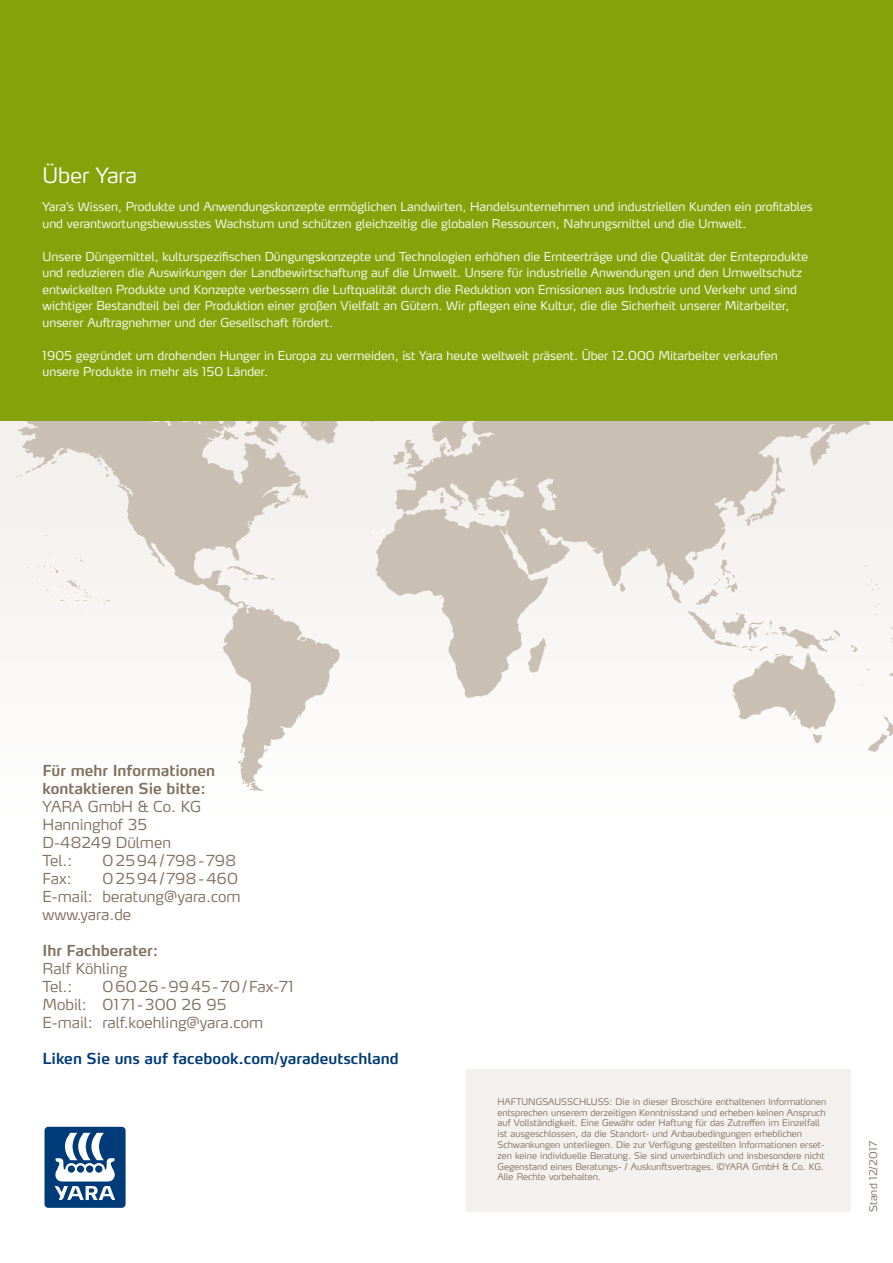
<style>
.page{position:relative;width:893px;height:1263px;background:#fff}
.page>*{position:absolute;margin:0;border:0;box-sizing:border-box;transform-origin:0 0}
.t1{font:300 21px "Yara Max LF";color:#fff}
.t2{font:300 15px/18px "Yara Max LF";color:#81715e}
.t3{font:600 15px/18px "Yara Max LF";color:#81715e}
.t4{font:600 15px "Yara Max LF";color:#003b79}
.t5{font:300 15px "Yara Max LF";letter-spacing:.03em;color:#81715e}
.t6{font:300 12px/16.5px "Yara Max LF";color:#fff}
.t7{font:300 10.5px "Yara Max LF";letter-spacing:.01em;color:#81715e}
.t8{font:300 9px/10.8px "Yara Max LF";color:#81715e}
</style>
<div class="page">
<svg style="left:17px;top:421px;width:876px;height:370px;fill:#f6f3f1"></svg>
<svg style="left:868px;top:580px;width:14px;height:10px"></svg>
<svg style="left:875px;top:604px;width:4px;height:3px"></svg>
<svg style="left:829px;top:630px;width:11px;height:11px"></svg>
<svg style="left:850px;top:645px;width:7px;height:7px"></svg>
<svg style="left:889px;top:673px;width:4px;height:3px"></svg>
<svg style="left:860px;top:683px;width:3px;height:4px"></svg>
<svg style="left:371px;top:529px;width:14px;height:5px"></svg>
<div style="left:26px;top:552px;width:84px;height:58px;background:#f6f4f1"></div>
<div style="left:466px;top:1070px;width:384px;height:142px;background:#f4f0ee"></div>
<svg style="left:44px;top:1126px;width:82px;height:82px"></svg>
<div style="left:0;top:0;width:893px;height:421px;background:#86a20b"></div>
<h1 class="t1" style="left:43px;top:162px;width:96px">Über Yara</h1>
<p class="t6" style="left:43px;top:198px;width:772px">Yara’s Wissen, Produkte und Anwendungskonzepte ermöglichen Landwirten, Handelsunternehmen und industriellen Kunden ein profitables und verantwortungsbewusstes Wachstum und schützen gleichzeitig die globalen Ressourcen, Nahrungsmittel und die Umwelt.</p>
<p class="t6" style="left:43px;top:248px;width:767px">Unsere Düngemittel, kulturspezifischen Düngungskonzepte und Technologien erhöhen die Ernteerträge und die Qualität der Ernteprodukte und reduzieren die Auswirkungen der Landbewirtschaftung auf die Umwelt. Unsere für industrielle Anwendungen und den Umweltschutz entwickelten Produkte und Konzepte verbessern die Luftqualität durch die Reduktion von Emissionen aus Industrie und Verkehr und sind wichtiger Bestandteil bei der Produktion einer großen Vielfalt an Gütern. Wir pflegen eine Kultur, die die Sicherheit unserer Mitarbeiter, unserer Auftragnehmer und der Gesellschaft fördert.</p>
<p class="t6" style="left:43px;top:347px;width:737px">1905 gegründet um drohenden Hunger in Europa zu vermeiden, ist Yara heute weltweit präsent. Über 12.000 Mitarbeiter verkaufen unsere Produkte in mehr als 150 Länder.</p>
<p class="t3" style="left:43px;top:761px;width:174px">Für mehr Informationen kontaktieren Sie bitte:</p>
<p class="t2" style="left:43px;top:797px;width:160px">YARA GmbH &amp; Co. KG<br>Hanninghof 35<br>D-48249 Dülmen<br>Tel.:</p>
<p class="t5" style="left:103px;top:850px;width:135px">02594/798-798</p>
<p class="t2" style="left:43px;top:869px;width:200px;text-indent:60px">02594/798-460<br>E-mail: beratung@yara.com www.yara.de</p>
<p class="t3" style="left:43px;top:941px;width:117px">Ihr Fachberater:</p>
<p class="t2" style="left:43px;top:959px;width:86px">Ralf Köhling<br>Tel.:</p>
<p class="t2" style="left:43px;top:869px;width:31px">Fax:</p>
<p class="t2" style="left:43px;top:977px;width:253px;text-indent:60px">06026-9945-70/Fax-71<br>Mobil: 0171-300 26 95<br>E-mail: ralf.koehling@yara.com</p>
<p class="t4" style="left:43px;top:1048px;width:358px">Liken Sie uns auf facebook.com/yaradeutschland</p>
<p class="t8" style="left:497px;top:1096px;width:330px">HAFTUNGSAUSSCHLUSS: Die in dieser Broschüre enthaltenen Informationen entsprechen unserem derzeitigen Kenntnisstand und erheben keinen Anspruch auf Vollständigkeit. Eine Gewähr oder Haftung für das Zutreffen im Einzelfall ist ausgeschlossen, da die Standort- und Anbaubedingungen erheblichen Schwankungen unterliegen. Die zur Verfügung gestellten Informationen erset&shy;zen keine individuelle Beratung. Sie sind unverbindlich und insbesondere nicht Gegenstand eines Beratungs- / Auskunftsvertrages. ©YARA GmbH &amp; Co. KG.<br>Alle Rechte vorbehalten.</p>
<p class="t7" style="left:867px;top:1212px;width:73px;rotate:-90deg">Stand 12/2017</p>
</div>
